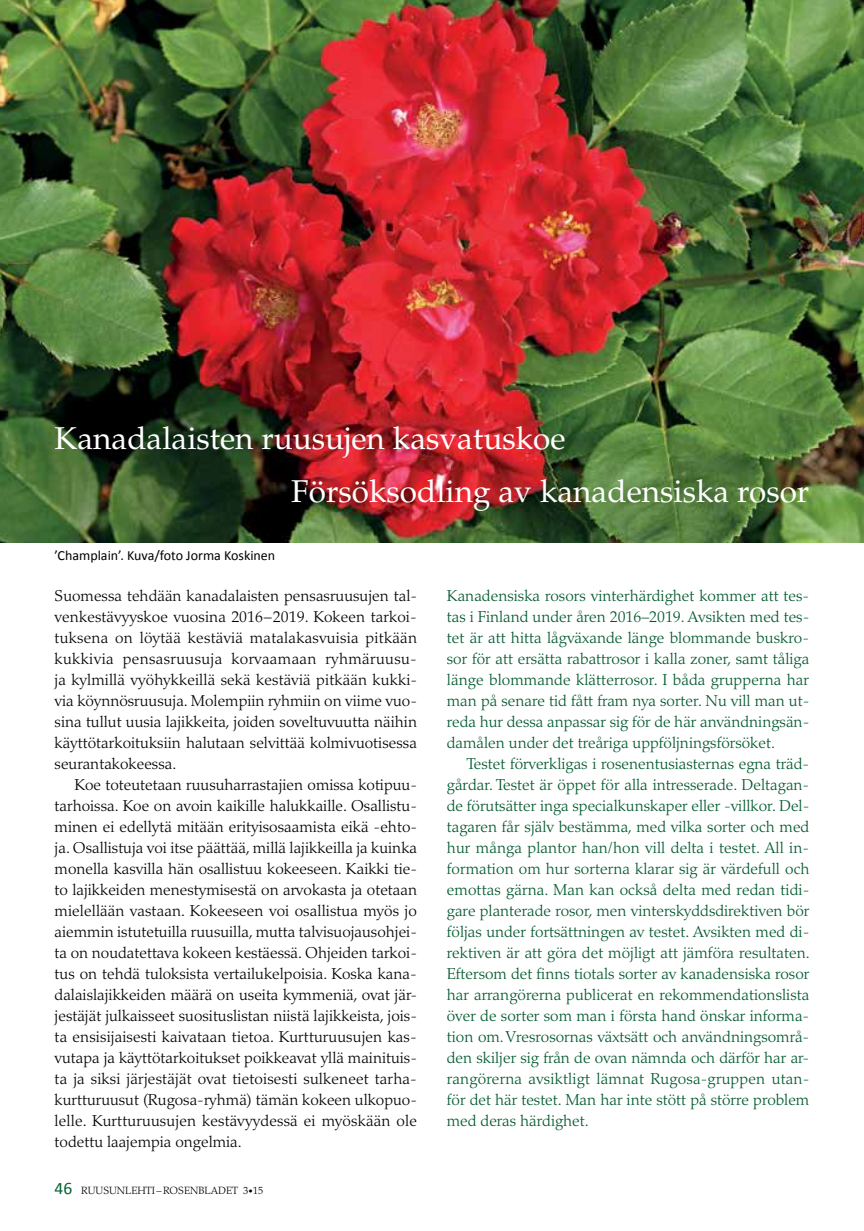
<style>
.page{position:relative;width:864px;height:1231px;background:#fff}
.page>*{position:absolute;margin:0;border:0;box-sizing:border-box;transform-origin:0 0}
.t1{font:31.5px/52.7px "Palatino LT Std";color:#fff}
.t2{font:300 15.75px/21px "Palatino LT Std";color:#000;text-align:justify}
.t3{font:300 15.75px/21px "Palatino LT Std";color:#00582d;text-align:justify}
.t4{font:14px "Calibri";color:#000}
.t5{font:300 10.5px "Palatino LT Std";color:#000}
.s1{font-family:"Calibri";font-weight:400;font-size:17.5px;color:#006031}
.s2{font-size:8.75px}
</style>
<div class="page">
<img style="left:0;top:0;width:863px;height:542px">
<h1 class="t1" style="left:291px;top:413px;width:519px;text-indent:-236px">Kanadalaisten ruusujen kasvatuskoe<br>Försöksodling av kanadensiska rosor</h1>
<p class="t4" style="left:55px;top:546px;width:222px">’Champlain’. Kuva/foto Jorma Koskinen</p>
<p class="t2" style="left:55px;top:585px;width:364px">Suomessa tehdään kanadalaisten pensasruusujen tal&shy;venkestävyyskoe vuosina 2016−2019. Kokeen tarkoi&shy;tuksena on löytää kestäviä matalakasvuisia pitkään kukkivia pensasruusuja korvaamaan ryhmäruusu&shy;ja kylmillä vyöhykkeillä sekä kestäviä pitkään kukki&shy;via köynnösruusuja. Molempiin ryhmiin on viime vuo&shy;sina tullut uusia lajikkeita, joiden soveltuvuutta näihin käyttötarkoituksiin halutaan selvittää kolmivuotisessa seurantakokeessa.</p>
<p class="t2" style="left:55px;top:774px;width:364px;text-indent:20px">Koe toteutetaan ruusuharrastajien omissa kotipuu&shy;tarhoissa. Koe on avoin kaikille halukkaille. Osallistu&shy;minen ei edellytä mitään erityisosaamista eikä -ehto&shy;ja. Osallistuja voi itse päättää, millä lajikkeilla ja kuinka monella kasvilla hän osallistuu kokeeseen. Kaikki tie&shy;to lajikkeiden menestymisestä on arvokasta ja otetaan mielellään vastaan. Kokeeseen voi osallistua myös jo aiemmin istutetuilla ruusuilla, mutta talvisuojausohjei&shy;ta on noudatettava kokeen kestäessä. Ohjeiden tarkoi&shy;tus on tehdä tuloksista vertailukelpoisia. Koska kana&shy;dalaislajikkeiden määrä on useita kymmeniä, ovat jär&shy;jestäjät julkaisseet suosituslistan niistä lajikkeista, jois&shy;ta ensisijaisesti kaivataan tietoa. Kurtturuusujen kas&shy;vutapa ja käyttötarkoitukset poikkeavat yllä mainituis&shy;ta ja siksi järjestäjät ovat tietoisesti sulkeneet tarha&shy;kurtturuusut (Rugosa-ryhmä) tämän kokeen ulkopuo&shy;lelle. Kurtturuusujen kestävyydessä ei myöskään ole todettu laajempia ongelmia.</p>
<p class="t5" style="left:55px;top:1184px;width:210px"><span class="s1">46</span> RUUSUNLEHTI –ROSENBLADET 3<span class="s2">•</span>15</p>
<p class="t3" style="left:446px;top:585px;width:364px">Kanadensiska rosors vinterhärdighet kommer att tes&shy;tas i Finland under åren 2016–2019. Avsikten med tes&shy;tet är att hitta lågväxande länge blommande buskro&shy;sor för att ersätta rabattrosor i kalla zoner, samt tåliga länge blommande klätterrosor. I båda grupperna har man på senare tid fått fram nya sorter. Nu vill man ut&shy;reda hur dessa anpassar sig för de här användningsän&shy;damålen under det treåriga uppföljningsförsöket.</p>
<p class="t3" style="left:446px;top:753px;width:364px;text-indent:20px">Testet förverkligas i rosenentusiasternas egna träd&shy;gårdar. Testet är öppet för alla intresserade. Deltagan&shy;de förutsätter inga specialkunskaper eller -villkor. Del&shy;tagaren får själv bestämma, med vilka sorter och med hur många plantor han/hon vill delta i testet. All in&shy;formation om hur sorterna klarar sig är värdefull och emottas gärna. Man kan också delta med redan tidi&shy;gare planterade rosor, men vinterskyddsdirektiven bör följas under fortsättningen av testet. Avsikten med di&shy;rektiven är att göra det möjligt att jämföra resultaten.<br>Eftersom det finns tiotals sorter av kanadensiska rosor har arrangörerna publicerat en rekommendationslista över de sorter som man i första hand önskar informa&shy;tion om. Vresrosornas växtsätt och användningsområ&shy;den skiljer sig från de ovan nämnda och därför har ar&shy;rangörerna avsiktligt lämnat Rugosa-gruppen utan&shy;för det här testet. Man har inte stött på större problem med deras härdighet.</p>
</div>
